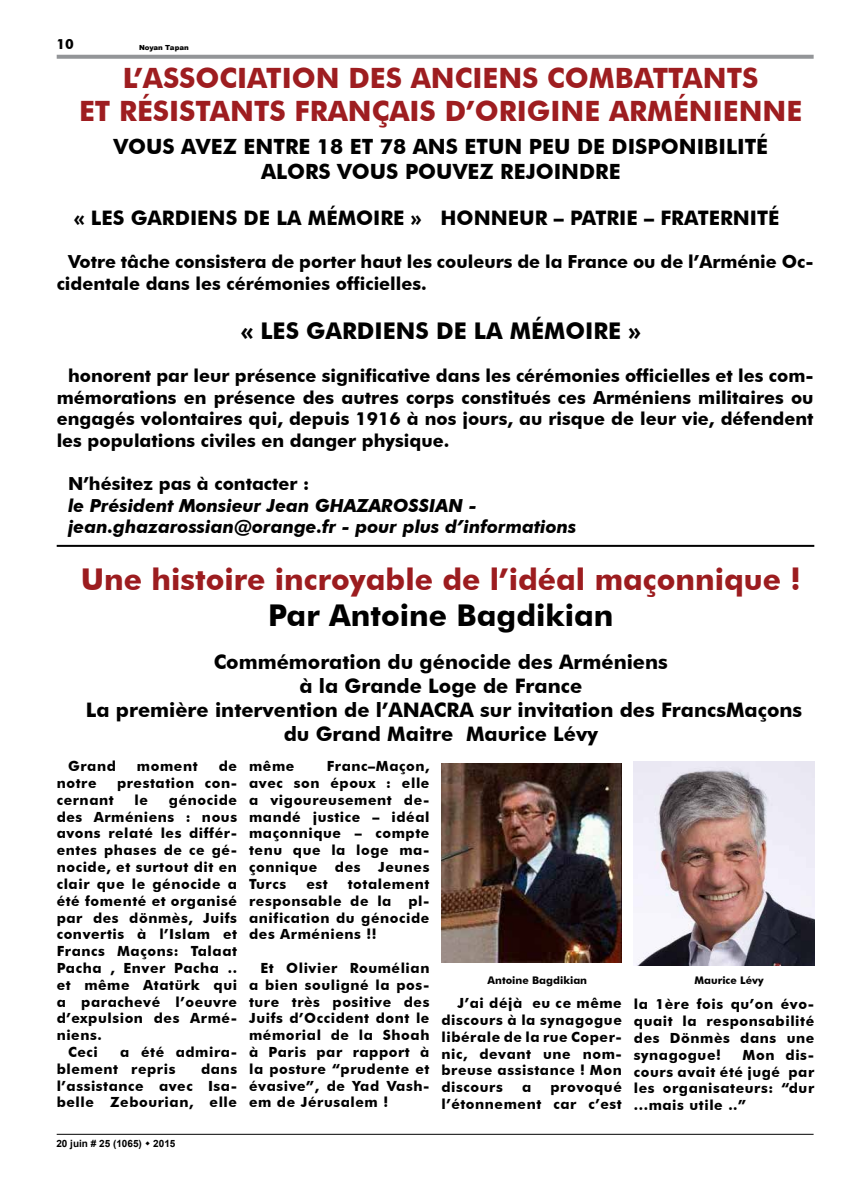
<style>
.page{position:relative;width:842px;height:1191px;background:#fff}
.page>*{position:absolute;margin:0;border:0;box-sizing:border-box;transform-origin:0 0}
.t1{font:700 30px "Futura BT";color:#9c1c1f}
.t2{font:700 30px "Futura BT";color:#000}
.t3{font:700 28px/33.6px "Futura BT";color:#9e1d20;text-align:center}
.t4{font:700 23px "Futura BT";color:#000}
.t5{font:700 21px/25.2px "Futura BT";color:#000;text-align:center}
.t6{font:700 20px/24px "Futura BT";color:#000;text-align:center}
.t7{font:700 18px/21.6px "Futura BT";color:#000}
.t8{font:italic 700 18px/21.6px "Futura BT";color:#000}
.t9{font:700 14px/16.8px "Futura BT";letter-spacing:.04em;color:#000;text-align:justify}
.t10{font:700 10.5px "Futura BT";color:#000}
.t11{font:700 10px "Arial";color:#000}
.t12{font:900 7px "Arial";color:#000}
</style>
<div class="page">
<svg style="left:57px;top:55px;width:757px;height:4px;background:#999b9e"></svg>
<hr style="left:57px;top:1133px;width:756px;height:1px;background:#000">
<hr style="left:57px;top:545px;width:757px;height:2px;background:#000">
<img style="left:441px;top:763px;width:181px;height:199px">
<img style="left:634px;top:761px;width:180px;height:204px">
<p class="t9" style="left:56px;top:36px;width:19px">10</p>
<p class="t12" style="left:139px;top:42px;width:51px">Noyan Tapan</p>
<h2 class="t3" style="left:79px;top:61px;width:725px">L’ASSOCIATION DES ANCIENS COMBATTANTS<br>ET RÉSISTANTS FRANÇAIS D’ORIGINE ARMÉNIENNE</h2>
<h3 class="t5" style="left:113px;top:134px;width:656px">VOUS AVEZ ENTRE 18 ET 78 ANS ETUN PEU DE DISPONIBILITÉ<br>ALORS VOUS POUVEZ REJOINDRE</h3>
<h3 class="t6" style="left:74px;top:206px;width:707px">« LES GARDIENS DE LA MÉMOIRE » HONNEUR – PATRIE – FRATERNITÉ</h3>
<p class="t7" style="left:57px;top:251px;width:758px;text-indent:11px">Votre tâche consistera de porter haut les couleurs de la France ou de l’Arménie Oc&shy;cidentale dans les cérémonies officielles.</p>
<h3 class="t4" style="left:241px;top:317px;width:402px">« LES GARDIENS DE LA MÉMOIRE »</h3>
<p class="t7" style="left:57px;top:365px;width:758px;text-align:justify;text-indent:11px">honorent par leur présence significative dans les cérémonies officielles et les com&shy;mémorations en présence des autres corps constitués ces Arméniens militaires ou engagés volontaires qui, depuis 1916 à nos jours, au risque de leur vie, défendent les populations civiles en danger physique.</p>
<p class="t7" style="left:68px;top:473px;width:243px">N’hésitez pas à contacter :</p>
<p class="t8" style="left:68px;top:494px;width:510px">le Président Monsieur Jean GHAZAROSSIAN - jean.ghazarossian@orange.fr - pour plus d’informations</p>
<h1 class="t1" style="left:81px;top:561px;width:721px">Une histoire incroyable de l’idéal maçonnique !</h1>
<h1 class="t2" style="left:268px;top:597px;width:347px">Par Antoine Bagdikian</h1>
<h3 class="t6" style="left:86px;top:649px;width:718px">Commémoration du génocide des Arméniens<br>à la Grande Loge de France<br>La première intervention de l’ANACRA sur invitation des FrancsMaçons du Grand Maitre Maurice Lévy</h3>
<p class="t9" style="left:68px;top:757px;width:49px">Grand</p>
<p class="t9" style="left:137px;top:757px;width:62px">moment</p>
<p class="t9" style="left:219px;top:757px;width:20px">de</p>
<p class="t9" style="left:57px;top:774px;width:41px">notre</p>
<p class="t9" style="left:117px;top:774px;width:122px">prestation con-</p>
<p class="t9" style="left:57px;top:791px;width:59px">cernant</p>
<p class="t9" style="left:135px;top:791px;width:15px">le</p>
<p class="t9" style="left:169px;top:791px;width:70px">génocide</p>
<p class="t9" style="left:57px;top:808px;width:182px">des Arméniens : nous</p>
<p class="t9" style="left:57px;top:825px;width:182px">avons relaté les différ-</p>
<p class="t9" style="left:57px;top:841px;width:182px">entes phases de ce gé-</p>
<p class="t9" style="left:57px;top:858px;width:182px">nocide, et surtout dit en</p>
<p class="t9" style="left:57px;top:875px;width:182px">clair que le génocide a</p>
<p class="t9" style="left:57px;top:892px;width:182px">été fomenté et organisé</p>
<p class="t9" style="left:57px;top:909px;width:182px">par des dönmès, Juifs</p>
<p class="t9" style="left:57px;top:925px;width:182px">convertis à l’Islam et</p>
<p class="t9" style="left:57px;top:942px;width:182px">Francs Maçons: Talaat</p>
<p class="t9" style="left:57px;top:959px;width:182px">Pacha , Enver Pacha ..</p>
<p class="t9" style="left:57px;top:976px;width:182px">et même Atatürk qui</p>
<p class="t9" style="left:57px;top:993px;width:182px">a parachevé l’oeuvre</p>
<p class="t9" style="left:57px;top:1009px;width:182px">d’expulsion des Armé-</p>
<p class="t9" style="left:57px;top:1026px;width:47px">niens.</p>
<p class="t9" style="left:68px;top:1043px;width:31px">Ceci</p>
<p class="t9" style="left:57px;top:1043px;width:182px;text-indent:64px">a été admira&shy;blement repris</p>
<p class="t9" style="left:57px;top:1060px;width:182px;text-indent:144px">dans l’assistance avec Isa&shy;belle Zebourian, elle</p>
<p class="t9" style="left:249px;top:757px;width:47px">même</p>
<p class="t9" style="left:249px;top:757px;width:182px;text-indent:78px">Franc–Maçon, avec son époux : elle a vigoureusement de&shy;mandé justice – idéal maçonnique – compte tenu que la loge ma&shy;çonnique des Jeunes Turcs</p>
<p class="t9" style="left:249px;top:875px;width:182px;text-indent:99px">totalement responsable de la pl&shy;anification du génocide des Arméniens !!</p>
<p class="t9" style="left:249px;top:959px;width:182px;text-indent:11px">Et Olivier Roumélian a bien souligné la pos&shy;ture très positive des Juifs d’Occident dont le mémorial de la Shoah à Paris par rapport à la posture “prudente et évasive”, de Yad Vash&shy;em de Jérusalem !</p>
<p class="t9" style="left:306px;top:875px;width:23px">est</p>
<p class="t11" style="left:56px;top:1136px;width:121px">20 juin # 25 (1065) 2015</p>
<p class="t10" style="left:488px;top:974px;width:101px">Antoine Bagdikian</p>
<p class="t10" style="left:694px;top:973px;width:71px">Maurice Lévy</p>
<p class="t9" style="left:441px;top:994px;width:182px;text-indent:16px">J’ai déjà eu ce même discours à la synagogue libérale de la rue Coper&shy;nic, devant une nom&shy;breuse assistance ! Mon discours</p>
<p class="t9" style="left:441px;top:1078px;width:182px;text-align:right">provoqué<br>l’étonnement car c’est</p>
<p class="t9" style="left:522px;top:1078px;width:11px">a</p>
<p class="t9" style="left:634px;top:995px;width:182px">la 1ère fois qu’on évo&shy;quait la responsabilité des Dönmès dans une synagogue!</p>
<p class="t9" style="left:634px;top:1046px;width:182px;text-indent:109px">Mon dis&shy;cours avait été jugé par les organisateurs: “dur ...mais utile ..”</p>
</div>
